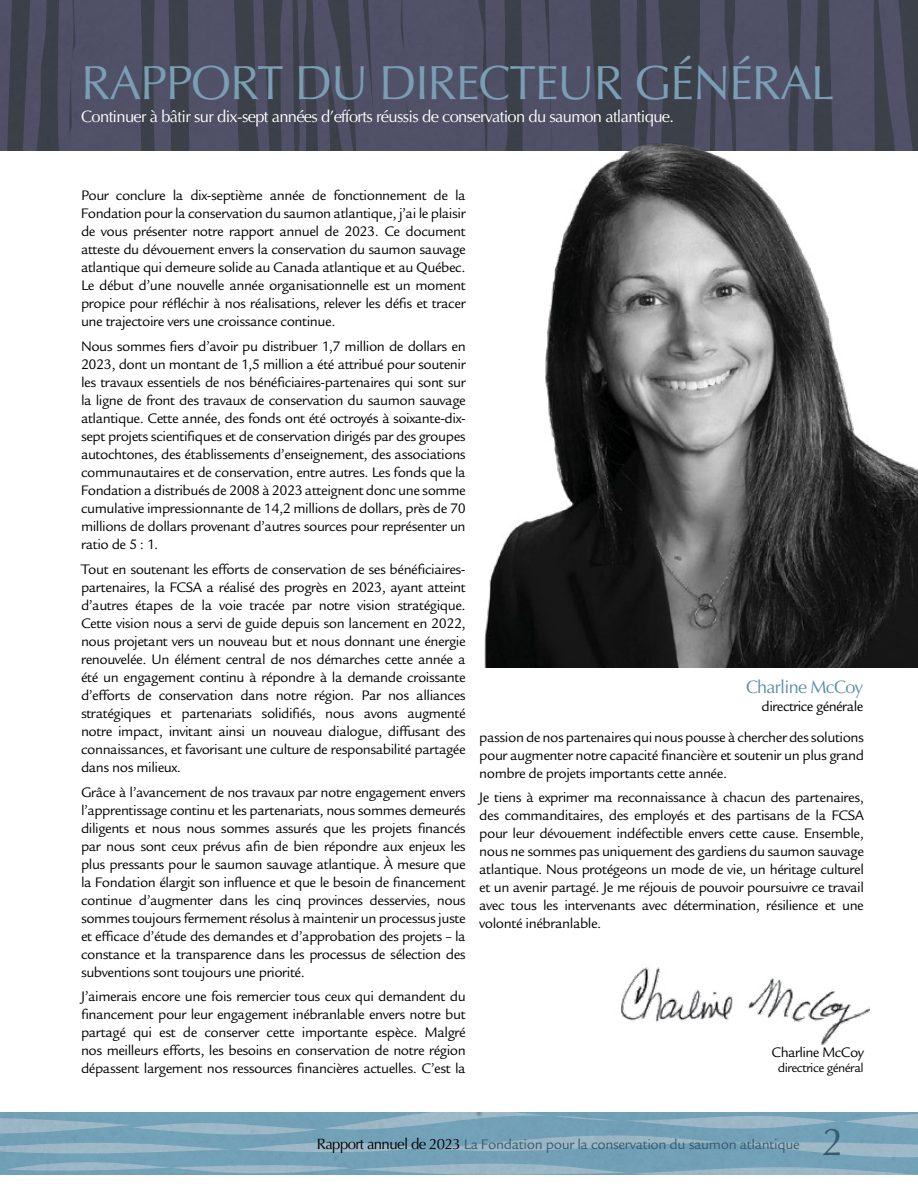
<style>
.page{position:relative;width:918px;height:1188px;background:#fff}
.page>*{position:absolute;margin:0;border:0;box-sizing:border-box;transform-origin:0 0}
.t1{font:48px "Optima LT Std";letter-spacing:-.025em;color:#7a9fb4}
.t2{font:39px "Optima LT Std";color:#365b6f}
.t3{font:18px "Optima LT Std";letter-spacing:-.04em;color:#598fa7}
.t4{font:16.5px "Optima LT Std";letter-spacing:-.04em;color:#fff}
.t5{font:15px/18px "Legacy Sans Std";letter-spacing:-.03em;color:#000;text-align:justify}
.t6{font:15px "Legacy Sans Std";letter-spacing:-.025em;color:#365b6f}
.t7{font:13.5px "Legacy Sans Std";letter-spacing:-.04em;color:#000}
.s1{font-family:"Optima LT Std";color:#000}
</style>
<div class="page">
<img style="left:0;top:0;width:918px;height:151px">
<img style="left:620px;top:967px;width:249px;height:78px">
<img style="left:485px;top:129px;width:433px;height:538px">
<h1 class="t1" style="left:81px;top:55px;width:755px">RAPPORT DU DIRECTEUR GÉNÉRAL</h1>
<p class="t4" style="left:81px;top:107px;width:594px">Continuer à bâtir sur dix-sept années d’efforts réussis de conservation du saumon atlantique.</p>
<p class="t5" style="left:81px;top:187px;width:386px">Pour conclure la dix-septième année de fonctionnement de la Fondation pour la conservation du saumon atlantique, j’ai le plaisir de vous présenter notre rapport annuel de 2023. Ce document atteste du dévouement envers la conservation du saumon sauvage atlantique qui demeure solide au Canada atlantique et au Québec.<br>Le début d’une nouvelle année organisationnelle est un moment propice pour réfléchir à nos réalisations, relever les défis et tracer une trajectoire vers une croissance continue.</p>
<p class="t5" style="left:81px;top:338px;width:386px">Nous sommes fiers d’avoir pu distribuer 1,7 million de dollars en 2023, dont un montant de 1,5 million a été attribué pour soutenir les travaux essentiels de nos bénéficiaires-partenaires qui sont sur la ligne de front des travaux de conservation du saumon sauvage atlantique. Cette année, des fonds ont été octroyés à soixante-dix&shy;sept projets scientifiques et de conservation dirigés par des groupes autochtones, des établissements d’enseignement, des associations communautaires et de conservation, entre autres. Les fonds que la Fondation a distribués de 2008 à 2023 atteignent donc une somme cumulative impressionnante de 14,2 millions de dollars, près de 70 millions de dollars provenant d’autres sources pour représenter un ratio de 5 : 1.</p>
<p class="t5" style="left:81px;top:560px;width:386px">Tout en soutenant les efforts de conservation de ses bénéficiaires&shy;partenaires, la FCSA a réalisé des progrès en 2023, ayant atteint d’autres étapes de la voie tracée par notre vision stratégique.<br>Cette vision nous a servi de guide depuis son lancement en 2022, nous projetant vers un nouveau but et nous donnant une énergie renouvelée. Un élément central de nos démarches cette année a été un engagement continu à répondre à la demande croissante d’efforts de conservation dans notre région. Par nos alliances stratégiques et partenariats solidifiés, nous avons augmenté notre impact, invitant ainsi un nouveau dialogue, diffusant des connaissances, et favorisant une culture de responsabilité partagée dans nos milieux.</p>
<p class="t5" style="left:81px;top:783px;width:386px">Grâce à l’avancement de nos travaux par notre engagement envers l’apprentissage continu et les partenariats, nous sommes demeurés diligents et nous nous sommes assurés que les projets financés par nous sont ceux prévus afin de bien répondre aux enjeux les plus pressants pour le saumon sauvage atlantique. À mesure que la Fondation élargit son influence et que le besoin de financement continue d’augmenter dans les cinq provinces desservies, nous sommes toujours fermement résolus à maintenir un processus juste et efficace d’étude des demandes et d’approbation des projets – la constance et la transparence dans les processus de sélection des subventions sont toujours une priorité.</p>
<p class="t5" style="left:81px;top:988px;width:386px">J’aimerais encore une fois remercier tous ceux qui demandent du financement pour leur engagement inébranlable envers notre but partagé qui est de conserver cette importante espèce. Malgré nos meilleurs efforts, les besoins en conservation de notre région dépassent largement nos ressources financières actuelles. C’est la</p>
<p class="t3" style="left:746px;top:677px;width:119px">Charline McCoy</p>
<p class="t5" style="left:762px;top:698px;width:103px">directrice générale</p>
<p class="t5" style="left:479px;top:728px;width:386px">passion de nos partenaires qui nous pousse à chercher des solutions pour augmenter notre capacité financière et soutenir un plus grand nombre de projets importants cette année.</p>
<p class="t5" style="left:479px;top:789px;width:386px">Je tiens à exprimer ma reconnaissance à chacun des partenaires, des commanditaires, des employés et des partisans de la FCSA pour leur dévouement indéfectible envers cette cause. Ensemble, nous ne sommes pas uniquement des gardiens du saumon sauvage atlantique. Nous protégeons un mode de vie, un héritage culturel et un avenir partagé. Je me réjouis de pouvoir poursuivre ce travail avec tous les intervenants avec détermination, résilience et une volonté inébranlable.</p>
<p class="t5" style="left:772px;top:1043px;width:94px">Charline McCoy</p>
<p class="t7" style="left:778px;top:1060px;width:88px">directrice général</p>
<p class="t6" style="left:317px;top:1136px;width:484px"><span class="s1">Rapport annuel de 2023</span> La Fondation pour la conservation du saumon atlantique</p>
<h2 class="t2" style="left:822px;top:1119px;width:23px">2</h2>
</div>
